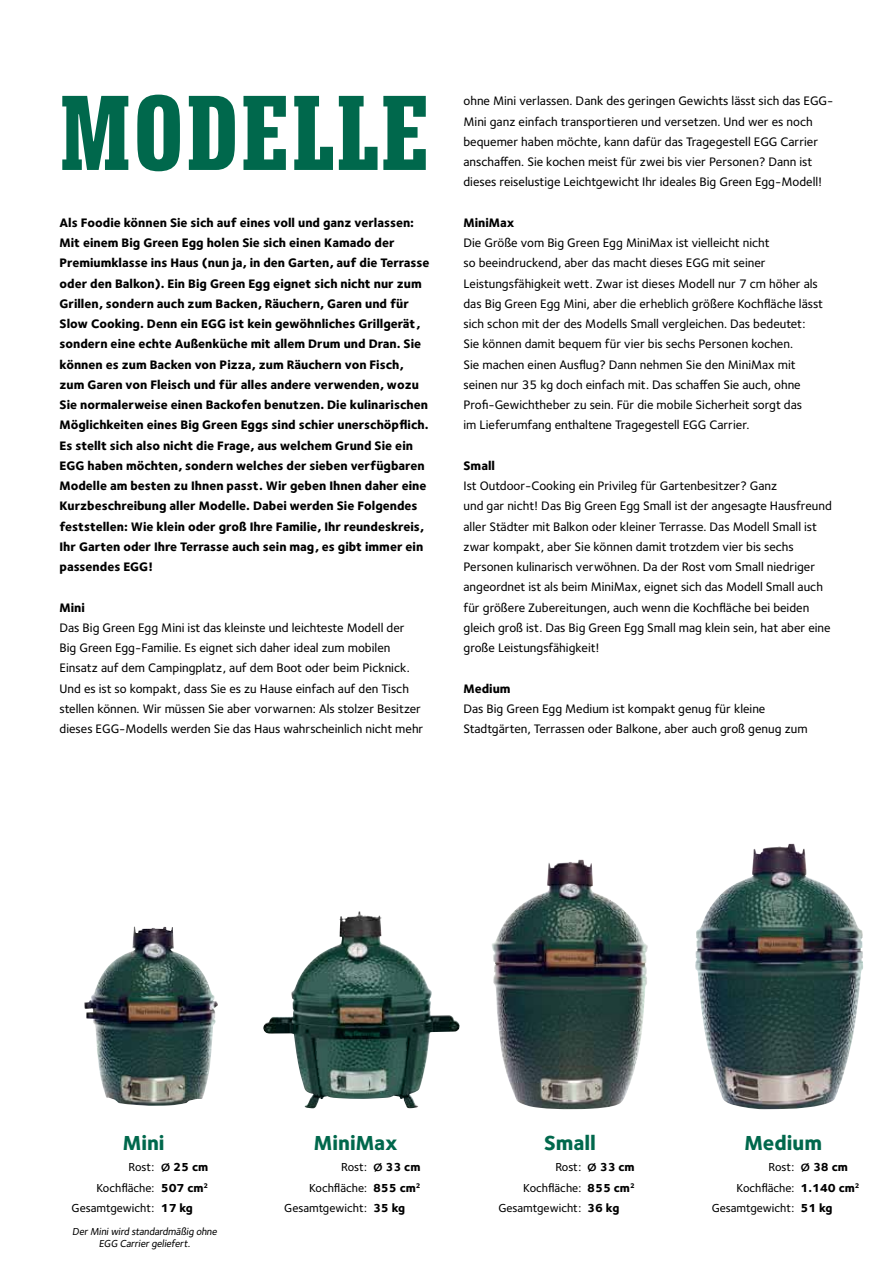
<style>
.page{position:relative;width:893px;height:1263px;background:#fff}
.page>*{position:absolute;margin:0;border:0;box-sizing:border-box;transform-origin:0 0}
.t1{font:800 condensed 99px "Stymie BT";letter-spacing:.015em;color:#00684c}
.t2{font:800 21px "Foundry Sterling";color:#00684c}
.t3{font:500 12.75px/20.2px "Foundry Sterling";color:#000}
.t4{font:800 12.75px/20.2px "Foundry Sterling";color:#000}
.t5{font:500 12px "Foundry Sterling";color:#000}
.t6{font:500 10.5px/12px "Foundry Sterling";color:#000;text-align:center}
.s1{font-size:15px}
.s2{font-weight:800}
</style>
<div class="page">
<img style="left:263px;top:911px;width:166px;height:197px">
<img style="left:492px;top:859px;width:156px;height:251px">
<img style="left:695px;top:844px;width:168px;height:265px">
<img style="left:84px;top:926px;width:134px;height:180px">
<h1 class="t1" style="left:60px;top:68px;width:372px">MODELLE</h1>
<p class="t4" style="left:60px;top:213px;width:371px">Als Foodie können Sie sich auf eines voll und ganz verlassen:<br>Mit einem Big Green Egg holen Sie sich einen Kamado der Premiumklasse ins Haus (nun ja, in den Garten, auf die Terrasse oder den Balkon). Ein Big Green Egg eignet sich nicht nur zum Grillen, sondern auch zum Backen, Räuchern, Garen und für Slow Cooking. Denn ein EGG ist kein gewöhnliches Grillgerät, sondern eine echte Außenküche mit allem Drum und Dran. Sie können es zum Backen von Pizza, zum Räuchern von Fisch, zum Garen von Fleisch und für alles andere verwenden, wozu Sie normalerweise einen Backofen benutzen. Die kulinarischen Möglichkeiten eines Big Green Eggs sind schier unerschöpflich.<br>Es stellt sich also nicht die Frage, aus welchem Grund Sie ein EGG haben möchten, sondern welches der sieben verfügbaren Modelle am besten zu Ihnen passt. Wir geben Ihnen daher eine Kurzbeschreibung aller Modelle. Dabei werden Sie Folgendes feststellen: Wie klein oder groß Ihre Familie, Ihr reundeskreis, Ihr Garten oder Ihre Terrasse auch sein mag, es gibt immer ein passendes EGG!</p>
<p class="t4" style="left:60px;top:598px;width:27px">Mini</p>
<p class="t3" style="left:60px;top:618px;width:365px">Das Big Green Egg Mini ist das kleinste und leichteste Modell der Big Green Egg-Familie. Es eignet sich daher ideal zum mobilen Einsatz auf dem Campingplatz, auf dem Boot oder beim Picknick.<br>Und es ist so kompakt, dass Sie es zu Hause einfach auf den Tisch stellen können. Wir müssen Sie aber vorwarnen: Als stolzer Besitzer dieses EGG-Modells werden Sie das Haus wahrscheinlich nicht mehr</p>
<p class="t3" style="left:463px;top:91px;width:371px">ohne Mini verlassen. Dank des geringen Gewichts lässt sich das EGG-Mini ganz einfach transportieren und versetzen. Und wer es noch bequemer haben möchte, kann dafür das Tragegestell EGG Carrier anschaffen. Sie kochen meist für zwei bis vier Personen? Dann ist dieses reiselustige Leichtgewicht Ihr ideales Big Green Egg-Modell!</p>
<p class="t4" style="left:463px;top:213px;width:52px">MiniMax</p>
<p class="t3" style="left:463px;top:233px;width:361px">Die Größe vom Big Green Egg MiniMax ist vielleicht nicht<br>so beeindruckend, aber das macht dieses EGG mit seiner Leistungsfähigkeit wett. Zwar ist dieses Modell nur 7 cm höher als das Big Green Egg Mini, aber die erheblich größere Kochfläche lässt sich schon mit der des Modells Small vergleichen. Das bedeutet:<br>Sie können damit bequem für vier bis sechs Personen kochen.<br>Sie machen einen Ausflug? Dann nehmen Sie den MiniMax mit seinen nur 35 kg doch einfach mit. Das schaffen Sie auch, ohne Profi-Gewichtheber zu sein. Für die mobile Sicherheit sorgt das<br>im Lieferumfang enthaltene Tragegestell EGG Carrier.</p>
<p class="t4" style="left:463px;top:456px;width:33px">Small</p>
<p class="t3" style="left:463px;top:476px;width:370px">Ist Outdoor-Cooking ein Privileg für Gartenbesitzer? Ganz<br>und gar nicht! Das Big Green Egg Small ist der angesagte Hausfreund aller Städter mit Balkon oder kleiner Terrasse. Das Modell Small ist zwar kompakt, aber Sie können damit trotzdem vier bis sechs Personen kulinarisch verwöhnen. Da der Rost vom Small niedriger angeordnet ist als beim MiniMax, eignet sich das Modell Small auch für größere Zubereitungen, auch wenn die Kochfläche bei beiden gleich groß ist. Das Big Green Egg Small mag klein sein, hat aber eine große Leistungsfähigkeit!</p>
<p class="t4" style="left:463px;top:679px;width:49px">Medium</p>
<p class="t3" style="left:463px;top:699px;width:346px">Das Big Green Egg Medium ist kompakt genug für kleine<br>Stadtgärten, Terrassen oder Balkone, aber auch groß genug zum</p>
<h2 class="t2" style="left:123px;top:1130px;width:43px">Mini</h2>
<p class="t5" style="left:129px;top:1160px;width:81px">Rost: <span class="s1">ø</span> <span class="s2">25 cm</span></p>
<p class="t5" style="left:97px;top:1180px;width:113px">Kochfläche: <span class="s2">507 cm</span><sup>2</sup></p>
<p class="t5" style="left:72px;top:1201px;width:123px">Gesamtgewicht: <span class="s2">17 kg</span></p>
<p class="t6" style="left:72px;top:1225px;width:148px">Der Miniwird standardmäßig ohne<br>EGG Carrier geliefert.</p>
<h2 class="t2" style="left:314px;top:1130px;width:85px">MiniMax</h2>
<p class="t5" style="left:341px;top:1160px;width:81px">Rost: <span class="s1">ø</span> <span class="s2">33 cm</span></p>
<p class="t5" style="left:309px;top:1180px;width:113px">Kochfläche: <span class="s2">855 cm</span><sup>2</sup></p>
<p class="t5" style="left:284px;top:1201px;width:122px">Gesamtgewicht: <span class="s2">35 kg</span></p>
<h2 class="t2" style="left:544px;top:1130px;width:53px">Small</h2>
<p class="t5" style="left:555px;top:1160px;width:81px">Rost: <span class="s1">ø</span> <span class="s2">33 cm</span></p>
<p class="t5" style="left:523px;top:1180px;width:113px">Kochfläche: <span class="s2">855 cm</span><sup>2</sup></p>
<p class="t5" style="left:498px;top:1201px;width:122px">Gesamtgewicht: <span class="s2">36 kg</span></p>
<h2 class="t2" style="left:744px;top:1130px;width:79px">Medium</h2>
<p class="t5" style="left:769px;top:1160px;width:81px">Rost: <span class="s1">ø</span> <span class="s2">38 cm</span></p>
<p class="t5" style="left:737px;top:1180px;width:124px">Kochfläche: <span class="s2">1.140 cm</span><sup>2</sup></p>
<p class="t5" style="left:712px;top:1201px;width:122px">Gesamtgewicht: <span class="s2">51 kg</span></p>
</div>
